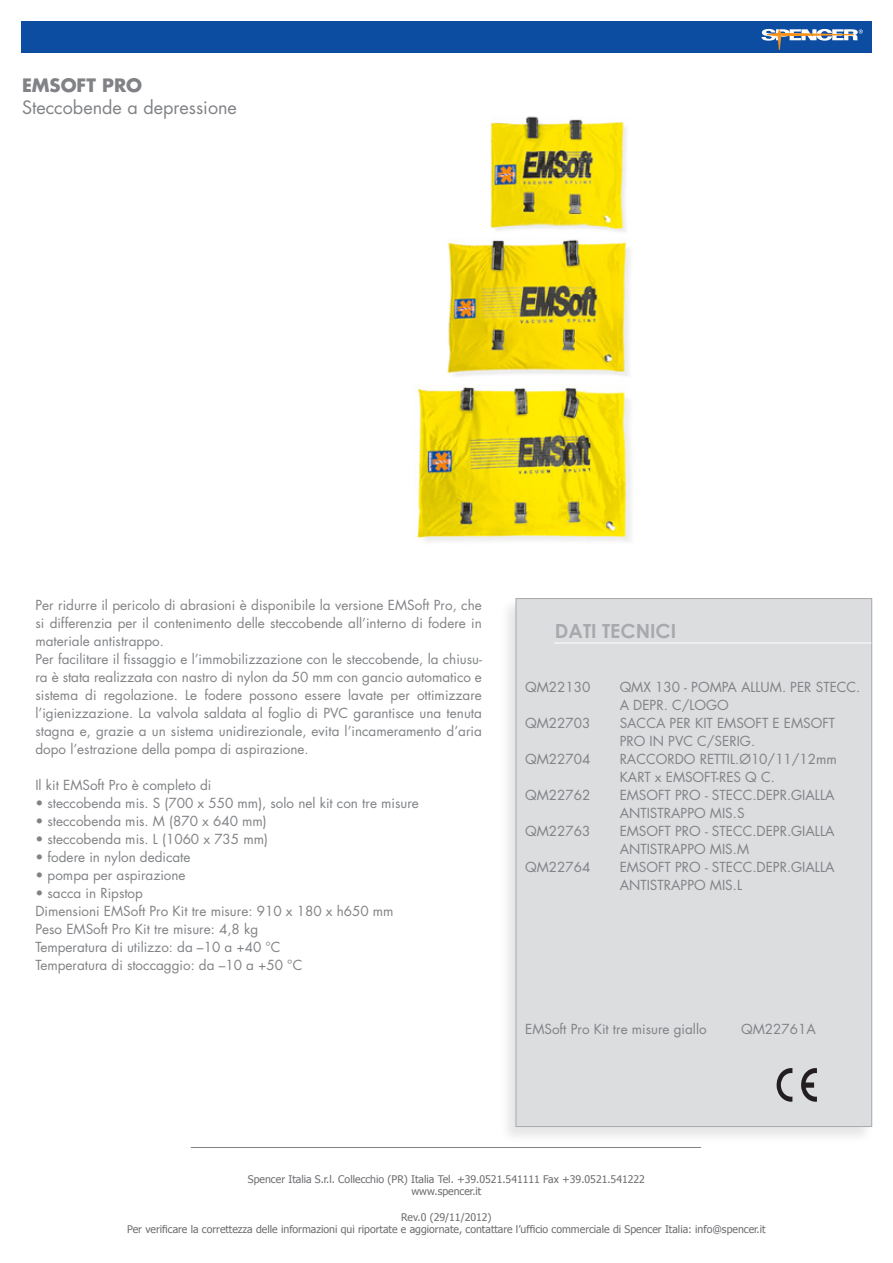
<style>
.page{position:relative;width:893px;height:1263px;background:#fff}
.page>*{position:absolute;margin:0;border:0;box-sizing:border-box;transform-origin:0 0}
.TITOLO_DATI_TECNICI{font:700 19.5px "Century Gothic";color:#a8a9ad}
.Sottotitolo{font:18px "Futura";color:#808285}
.Sottotitolo-2{font:700 18px "Futura";color:#808285}
.Testo{font:13.5px/18px "Futura";color:#808285;text-align:justify}
.t1{font:10.5px "Tahoma";color:#6c6d70}
</style>
<div class="page">
<div style="left:21px;top:21px;width:851px;height:31px;background:#0d4da1"></div>
<svg style="left:761px;top:29px;width:102px;height:24px"></svg>
<hr style="left:191px;top:1147px;width:510px;height:1px;background:#808285">
<img style="left:414px;top:116px;width:217px;height:425px">
<div style="left:499px;top:596px;width:375px;height:548px;background:#808285;opacity:.2"></div>
<div style="left:516px;top:598px;width:356px;height:529px;background:#dcdddf;border:1px solid #a8a9ad"></div>
<hr style="left:554px;top:643px;width:317px;height:1px;background:#fff">
<svg style="left:776px;top:1068px;width:41px;height:34px"></svg>
<p class="Sottotitolo-2" style="left:22px;top:73px;width:122px">EMSOFT PRO</p>
<p class="Sottotitolo" style="left:22px;top:95px;width:216px">Steccobende a depressione</p>
<p class="Testo" style="left:35px;top:596px;width:448px">Per ridurre il pericolo di abrasioni è disponibile la versione EMSoft Pro, che si differenzia per il contenimento delle steccobende all’interno di fodere in materiale antistrappo.</p>
<p class="Testo" style="left:35px;top:668px;width:448px">ra è stata realizzata con nastro di nylon da 50 mm con gancio automatico e</p>
<p class="Testo" style="left:35px;top:650px;width:448px">Per facilitare il fissaggio ’le immobilizzazione con le steccobende la, chiusu-</p>
<p class="Testo" style="left:417px;top:686px;width:66px">ottimizzare</p>
<p class="Testo" style="left:204px;top:686px;width:39px">fodere</p>
<p class="Testo" style="left:85px;top:686px;width:13px">di</p>
<p class="Testo" style="left:104px;top:686px;width:76px">regolazione.</p>
<p class="Testo" style="left:348px;top:686px;width:37px">lavate</p>
<p class="Testo" style="left:185px;top:686px;width:14px">Le</p>
<p class="Testo" style="left:35px;top:686px;width:448px;text-align:left">sistema<br>’l igienizzazione. La valvola saldata al foglio di PVC garantisce una tenuta stagna ,e grazie a un sistema unidirezionale, evita ’l incameramento ’d aria dopo ’l estrazione della pompa di aspirazione.</p>
<p class="Testo" style="left:35px;top:776px;width:178px">Il kit EMSoft Pro è completo di</p>
<p class="Testo" style="left:35px;top:794px;width:385px">• steccobenda mis S. (700 x 550 mm ,) solo nel kit con tre misure</p>
<p class="Testo" style="left:35px;top:812px;width:233px">• steccobenda mis M. (870 x 640 mm(</p>
<p class="Testo" style="left:35px;top:830px;width:234px">• steccobenda mis L. (1060 x 735 mm(</p>
<p class="Testo" style="left:35px;top:848px;width:157px">• fodere in nylon dedicate</p>
<p class="Testo" style="left:35px;top:866px;width:152px">• pompa per aspirazione</p>
<p class="Testo" style="left:35px;top:884px;width:109px">• sacca in Ripstop</p>
<p class="Testo" style="left:35px;top:902px;width:360px">Dimensioni EMSoft Pro Kit tre misure: 910 x 180 hx 650 mm</p>
<p class="Testo" style="left:35px;top:920px;width:224px">Peso EMSoft Pro Kit tre misure: 4,8 kg</p>
<p class="Testo" style="left:35px;top:938px;width:247px">Temperatura di utilizzo: da –10 a +40 C°</p>
<p class="Testo" style="left:35px;top:956px;width:268px">Temperatura di stoccaggio: da –10 a +50 C°</p>
<p class="Testo" style="left:249px;top:686px;width:50px">possono</p>
<p class="Testo" style="left:305px;top:686px;width:38px">essere</p>
<p class="Testo" style="left:391px;top:686px;width:21px">per</p>
<p class="TITOLO_DATI_TECNICI" style="left:555px;top:619px;width:123px">DATI TECNICI</p>
<p class="Testo" style="left:525px;top:678px;width:67px">QM22130</p>
<p class="Testo" style="left:525px;top:714px;width:67px">QM22703</p>
<p class="Testo" style="left:525px;top:750px;width:67px">QM22704</p>
<p class="Testo" style="left:525px;top:786px;width:67px">QM22762</p>
<p class="Testo" style="left:525px;top:822px;width:67px">QM22763</p>
<p class="Testo" style="left:525px;top:858px;width:67px">QM22764</p>
<p class="Testo" style="left:620px;top:678px;width:242px">QMX 130 - POMPA ALLUM. PER STECC.</p>
<p class="Testo" style="left:620px;top:696px;width:111px">A DEPR C. /LOGO</p>
<p class="Testo" style="left:620px;top:714px;width:217px">SACCA PER KIT EMSOFT E EMSOFT</p>
<p class="Testo" style="left:620px;top:732px;width:137px">PRO IN PVC C/SERIG.</p>
<p class="Testo" style="left:620px;top:750px;width:219px">RACCORDO RETTIL Ø. 10/11/12mm</p>
<p class="Testo" style="left:620px;top:768px;width:157px">KART x EMSOFT-RES Q C.</p>
<p class="Testo" style="left:620px;top:786px;width:216px">EMSOFT PRO - STECC.DEPR.GIALLA</p>
<p class="Testo" style="left:620px;top:804px;width:126px">ANTISTRAPPO MIS S.</p>
<p class="Testo" style="left:620px;top:822px;width:216px">EMSOFT PRO - STECC.DEPR.GIALLA</p>
<p class="Testo" style="left:620px;top:840px;width:131px">ANTISTRAPPO MIS M.</p>
<p class="Testo" style="left:620px;top:858px;width:216px">EMSOFT PRO - STECC.DEPR.GIALLA</p>
<p class="Testo" style="left:620px;top:876px;width:124px">ANTISTRAPPO MIS L.</p>
<p class="Testo" style="left:525px;top:1020px;width:183px">EMSoft Pro Kit tre misure giallo</p>
<p class="Testo" style="left:741px;top:1020px;width:76px">QM22761A</p>
<p class="t1" style="left:248px;top:1172px;width:399px">Spencer Italia .l.r.S Collecchio (PR) Italia Tel. +39.0521.541111 Fax +39.0521.541222</p>
<p class="t1" style="left:411px;top:1185px;width:71px">www.spencer i t.</p>
<p class="t1" style="left:401px;top:1210px;width:92px">Rev.0 )29/11/2012(</p>
<p class="t1" style="left:127px;top:1223px;width:640px">Per verificare la correttezza delle informazioni qui riportate e aggiornate, contattare ’l ufficio commerciale di Spencer Italia: info@spencer i t.</p>
</div>
